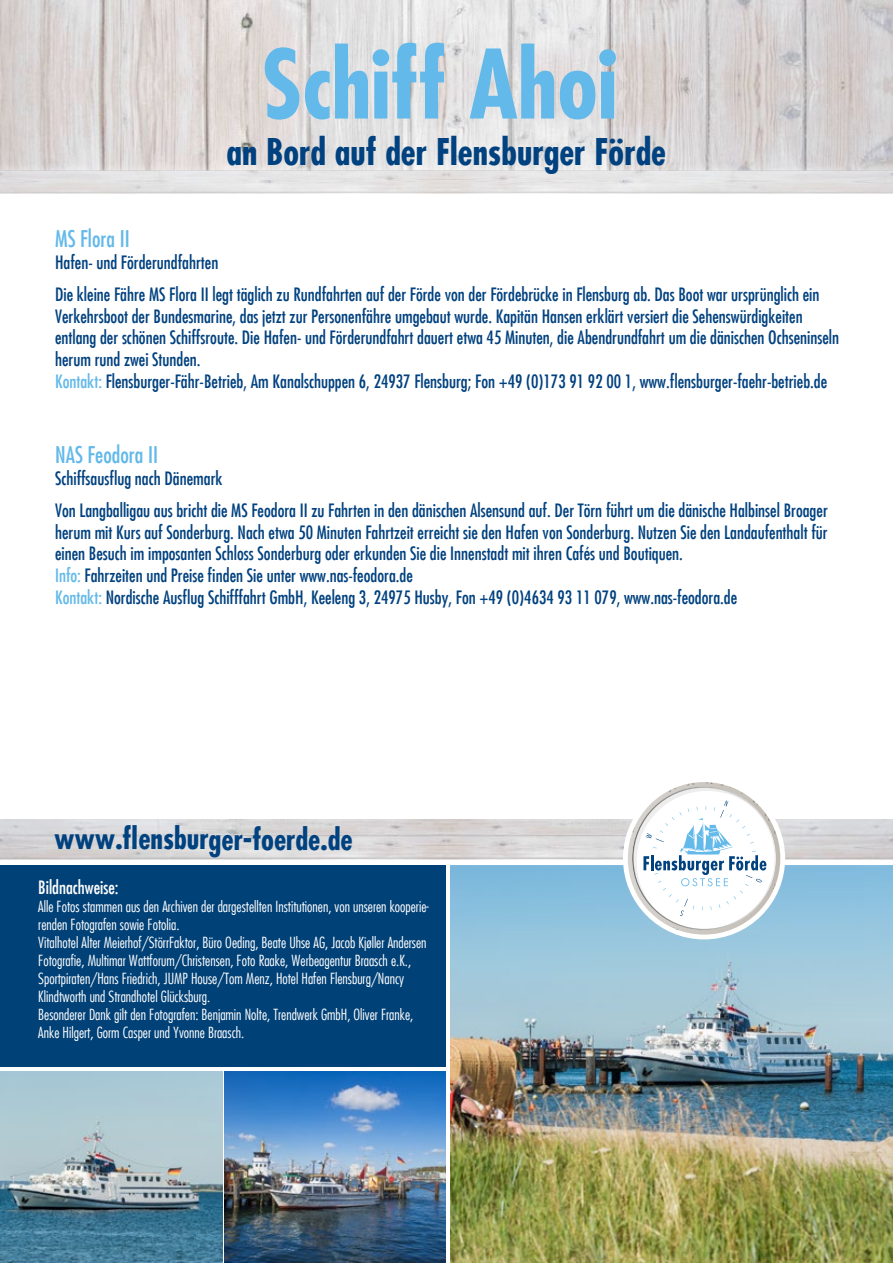
<style>
.page{position:relative;width:893px;height:1263px;background:#fff}
.page>*{position:absolute;margin:0;border:0;box-sizing:border-box;transform-origin:0 0}
.t1{font:700 condensed 92.85px "Futura LT";color:#63b9e9}
.t2{font:700 condensed 36px "Futura LT";color:#00417f}
.t3{font:700 condensed 29.4px "Futura LT";letter-spacing:-.005em;color:#00417f}
.t4{font:condensed 22.5px "Futura LT";color:#63b9e9}
.t5{font:condensed 18px/21.6px "Futura LT";color:#00417f}
.t6{font:condensed 18px "Futura LT";color:#fff}
.t7{font:300 condensed 15px/18px "Futura LT";color:#fff}
.s1{color:#63b9e9}
</style>
<div class="page">
<img style="left:451px;top:869px;width:442px;height:394px">
<div style="left:0;top:810px;width:893px;height:59px;background:#fff;opacity:.75"></div>
<img style="left:0;top:820px;width:893px;height:39px">
<img style="left:1px;top:1072px;width:221px;height:191px">
<img style="left:224px;top:1072px;width:222px;height:191px">
<svg style="left:625px;top:783px;width:158px;height:154px"></svg>
<div style="left:623px;top:777px;width:162px;height:162px;border:5px solid #fff;border-radius:50%"></div>
<img style="left:0;top:0;width:893px;height:161px">
<div style="left:0;top:161px;width:893px;height:42px;background:#fff;opacity:.75"></div>
<div style="left:0;top:865px;width:446px;height:202px;background:#004177"></div>
<h1 class="t1" style="left:262px;top:27px;width:357px">Schiff Ahoi</h1>
<h2 class="t2" style="left:227px;top:129px;width:441px">an Bord auf der Flensburger Förde</h2>
<p class="t4" style="left:55px;top:225px;width:76px">MS Flora II</p>
<p class="t5" style="left:55px;top:246px;width:766px;line-height:32.4px">Hafen- und Förderundfahrten<br>Die kleine Fähre MS Flora II legt täglich zu Rundfahrten auf der Förde von der Fördebrücke in Flensburg ab. Das Boot war ursprünglich ein</p>
<p class="t5" style="left:55px;top:305px;width:786px">Verkehrsboot der Bundesmarine, das jetzt zur Personenfähre umgebaut wurde. Kapitän Hansen erklärt versiert die Sehenswürdigkeiten entlang der schönen Schiffsroute. Die Hafen- und Förderundfahrt dauert etwa 45 Minuten, die Abendrundfahrt um die dänischen Ochseninseln herum rund zwei Stunden.<br><span class="s1">Kontakt:</span> Flensburger-Fähr-Betrieb, Am Kanalschuppen 6, 24937 Flensburg; Fon +49 (0)173 91 92 00 1, www.flensburger-faehr-betrieb.de</p>
<p class="t4" style="left:55px;top:441px;width:104px">NAS Feodora II</p>
<p class="t5" style="left:55px;top:462px;width:774px;line-height:32.4px">Schiffsausflug nach Dänemark<br>Von Langballigau aus bricht die MS Feodora II zu Fahrten in den dänischen Alsensund auf. Der Törn führt um die dänische Halbinsel Broager</p>
<p class="t5" style="left:55px;top:521px;width:774px">herum mit Kurs auf Sonderburg. Nach etwa 50 Minuten Fahrtzeit erreicht sie den Hafen von Sonderburg. Nutzen Sie den Landaufenthalt für einen Besuch im imposanten Schloss Sonderburg oder erkunden Sie die Innenstadt mit ihren Cafés und Boutiquen.<br><span class="s1">Info:</span> Fahrzeiten und Preise finden Sie unter www.nas-feodora.de<br><span class="s1">Kontakt:</span> Nordische Ausflug Schifffahrt GmbH, Keeleng 3, 24975 Husby, Fon +49 (0)4634 93 11 079, www.nas-feodora.de</p>
<h3 class="t3" style="left:54px;top:820px;width:300px">www.flensburger-foerde.de</h3>
<p class="t6" style="left:38px;top:876px;width:82px">Bildnachweise:</p>
<p class="t7" style="left:38px;top:897px;width:392px">Alle Fotos stammen aus den Archiven der dargestellten Institutionen, von unseren kooperie&shy;renden Fotografen sowie Fotolia.<br>Vitalhotel Alter Meierhof/StörrFaktor, Büro Oeding, Beate Uhse AG, Jacob Kjøller Andersen Fotografie, Multimar Wattforum/Christensen, Foto Raake, Werbeagentur Braasch e.K., Sportpiraten/Hans Friedrich, JUMP House/Tom Menz, Hotel Hafen Flensburg/Nancy Klindtworth und Strandhotel Glücksburg.<br>Besonderer Dank gilt den Fotografen: Benjamin Nolte, Trendwerk GmbH, Oliver Franke, Anke Hilgert, Gorm Casper und Yvonne Braasch.</p>
</div>
